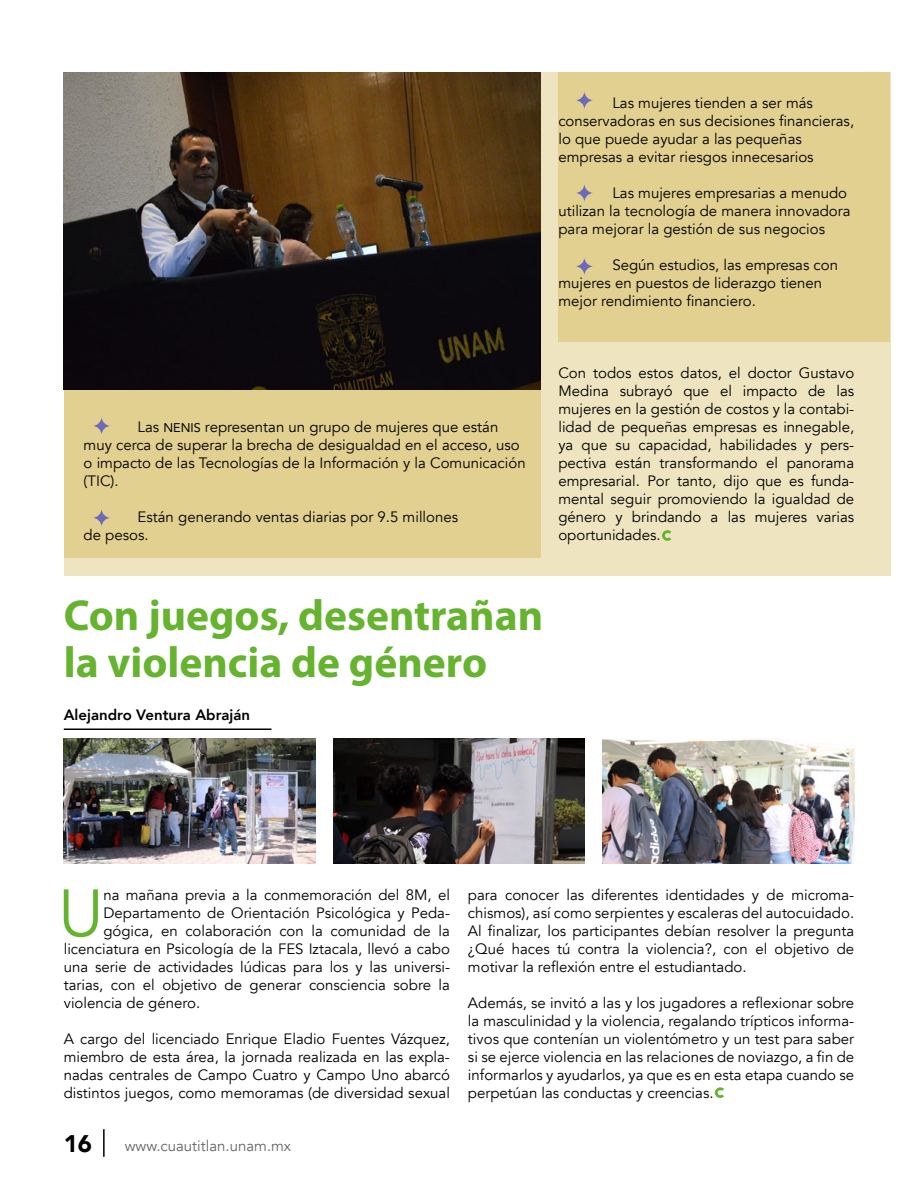
<style>
.page{position:relative;width:918px;height:1188px;background:#fff}
.page>*{position:absolute;margin:0;border:0;box-sizing:border-box;transform-origin:0 0}
.t1{font:65.85px "Avenir";color:#65b32e}
.t2{font:700 43.5px/46.5px "Myriad Pro";color:#65b32e}
.t3{font:900 24px "Avenir";color:#000}
.t4{font:15px/18px "Avenir";color:#000}
.t5{font:800 15px "Avenir";color:#000}
.t6{font:15px "Avenir";color:#666}
.s1{font-size:12.6px}
</style>
<div class="page">
<div style="left:64px;top:72px;width:826px;height:504px;background:#eee4c0"></div>
<div style="left:64px;top:390px;width:476px;height:168px;background:#e1d090"></div>
<div style="left:558px;top:72px;width:332px;height:270px;background:#e1d090"></div>
<img style="left:64px;top:72px;width:476px;height:318px">
<svg style="left:92px;top:417px;width:19px;height:18px"></svg>
<svg style="left:575px;top:257px;width:19px;height:19px"></svg>
<svg style="left:575px;top:184px;width:19px;height:18px"></svg>
<svg style="left:575px;top:91px;width:19px;height:19px"></svg>
<svg style="left:92px;top:509px;width:19px;height:18px"></svg>
<svg style="left:662px;top:530px;width:9px;height:11px"></svg>
<hr style="left:64px;top:729px;width:207px;height:1px;background:#000">
<img style="left:64px;top:738px;width:251px;height:126px">
<img style="left:333px;top:738px;width:252px;height:126px">
<img style="left:603px;top:738px;width:251px;height:126px">
<svg style="left:715px;top:1087px;width:9px;height:11px"></svg>
<hr style="left:103px;top:1129px;width:2px;height:28px;background:#000">
<p class="t4" style="left:558px;top:94px;width:297px;text-indent:54px">Las mujeres tienden a ser más conservadoras en sus decisiones financieras, lo que puede ayudar a las pequeñas empresas a evitar riesgos innecesarios</p>
<p class="t4" style="left:558px;top:184px;width:294px;text-indent:54px">Las mujeres empresarias a menudo utilizan la tecnología de manera innovadora para mejorar la gestión de sus negocios</p>
<p class="t4" style="left:558px;top:256px;width:281px;text-indent:54px">Según estudios, las empresas con mujeres en puestos de liderazgo tienen mejor rendimiento financiero.</p>
<p class="t4" style="left:84px;top:418px;width:444px;text-indent:54px">Las <span class="s1">NENIS</span> representan un grupo de mujeres que están muy cerca de superar la brecha de desigualdad en el acceso, uso o impacto de las Tecnologías de la Información y la Comunicación (TIC).</p>
<p class="t4" style="left:84px;top:508px;width:376px;text-indent:54px">Están generando ventas diarias por 9.5 millones de pesos.</p>
<p class="t4" style="left:558px;top:364px;width:297px;text-align:justify">Con todos estos datos, el doctor Gustavo Medina subrayó que el impacto de las mujeres en la gestión de costos y la contabi&shy;lidad de pequeñas empresas es innegable, ya que su capacidad, habilidades y pers&shy;pectiva están transformando el panorama empresarial. Por tanto, dijo que es funda&shy;mental seguir promoviendo la igualdad de género y brindando a las mujeres varias oportunidades.</p>
<h2 class="t2" style="left:64px;top:591px;width:481px">Con juegos, desentrañan la violencia de género</h2>
<p class="t5" style="left:64px;top:703px;width:188px">Alejandro Ventura Abraján</p>
<h1 class="t1" style="left:58px;top:874px;width:47px">U</h1>
<p class="t4" style="left:103px;top:886px;width:348px">na mañana previa a la conmemoración del 8M, el</p>
<p class="t4" style="left:103px;top:904px;width:348px">Departamento de Orientación Psicológica y Peda-</p>
<p class="t4" style="left:103px;top:922px;width:348px">gógica, en colaboración con la comunidad de la</p>
<p class="t4" style="left:64px;top:940px;width:388px">licenciatura en Psicología de la FES Iztacala, llevó a cabo</p>
<p class="t4" style="left:64px;top:958px;width:388px">una serie de actividades lúdicas para los y las universi-</p>
<p class="t4" style="left:64px;top:976px;width:388px">tarias, con el objetivo de generar consciencia sobre la</p>
<p class="t4" style="left:64px;top:994px;width:138px">violencia de género.</p>
<p class="t4" style="left:64px;top:1030px;width:388px;text-align:justify">A cargo del licenciado Enrique Eladio Fuentes Vázquez, miembro de esta área, la jornada realizada en las expla&shy;nadas centrales de Campo Cuatro y Campo Uno abarcó distintos juegos, como memoramas (de diversidad sexual</p>
<h3 class="t3" style="left:64px;top:1123px;width:30px">16</h3>
<p class="t6" style="left:125px;top:1136px;width:168px">www.cuautitlan.unam.mx</p>
<p class="t4" style="left:468px;top:886px;width:388px;text-align:justify">para conocer las diferentes identidades y de microma&shy;chismos), así como serpientes y escaleras del autocuidado.<br>Al finalizar, los participantes debían resolver la pregunta ¿Qué haces tú contra la violencia?, con el objetivo de motivar la reflexión entre el estudiantado.</p>
<p class="t4" style="left:468px;top:994px;width:388px;text-align:justify">Además, se invitó a las y los jugadores a reflexionar sobre la masculinidad y la violencia, regalando trípticos informa&shy;tivos que contenían un violentómetro y un test para saber si se ejerce violencia en las relaciones de noviazgo, a fin de informarlos y ayudarlos, ya que es en esta etapa cuando se perpetúan las conductas y creencias.</p>
</div>
